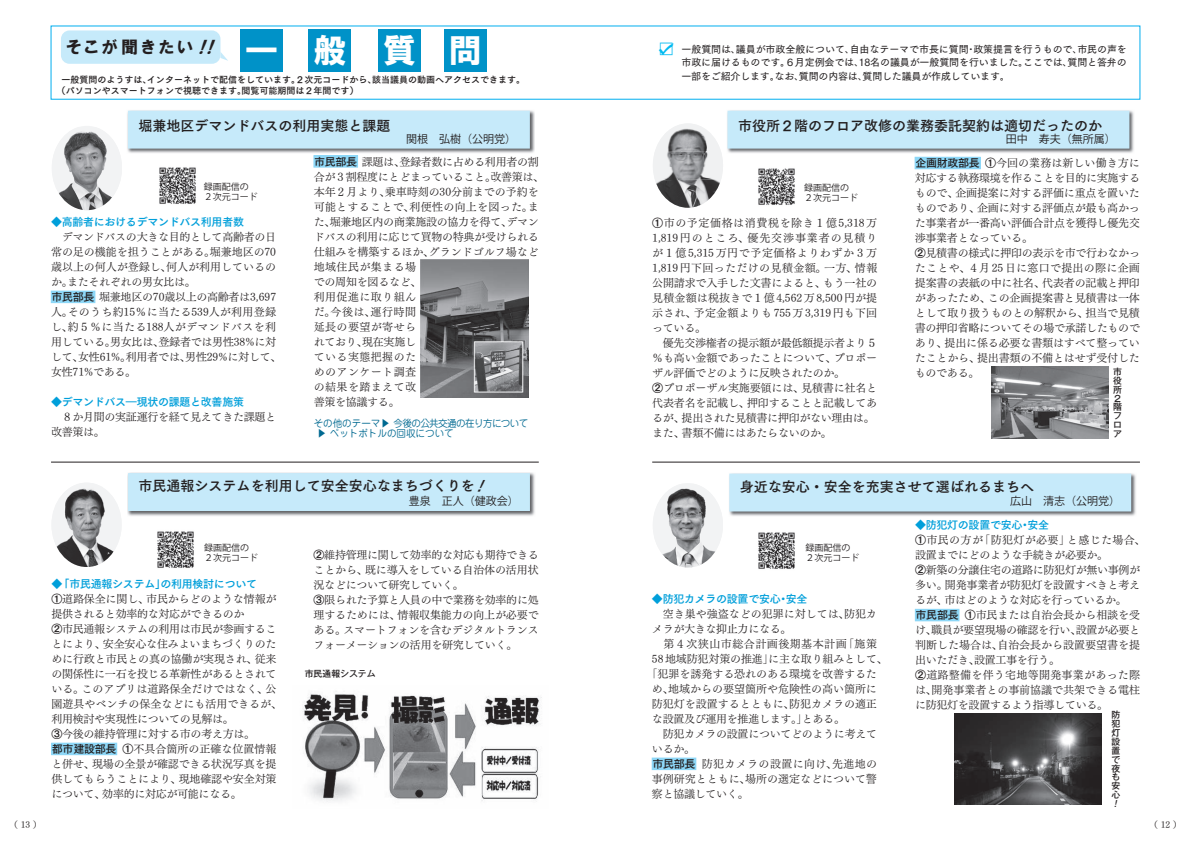
<style>
.page{position:relative;width:1191px;height:842px;background:#fff}
.page>*{position:absolute;margin:0;border:0;box-sizing:border-box;transform-origin:0 0}
.t1{font:17px "HGP Soei Kakugothic UB";letter-spacing:.2em;color:#231f20}
.t2{font:17px "MS Gothic";color:#00baf1}
.t3{font:14px "Tsuku Go Pro B";color:#231f20}
.t4{font:11px/15px "Tsuku Min Pro R";letter-spacing:-.015em;color:#231f20}
.t5{font:11px "Tsuku Go Pro B";letter-spacing:-.025em;color:#009fda}
.t6{font:11px "Koz Go Pro";color:#231f20}
.t7{font:11px "Tsuku Min Pro R";letter-spacing:.045em;color:#231f20}
.t8{font:11px "Tsuku Min Pro R";letter-spacing:.03em;color:#231f20}
.t9{font:10px/13.4px "Tsuku Go Pro D";letter-spacing:-.015em;color:#231f20}
.t10{font:9.9px "Jun 201 Pro";color:#006991;scale:.96 1}
.t11{font:9.9px "Jun 201 Pro";letter-spacing:-.06em;color:#006991;scale:.96 1}
.t12{font:9px "Tsuku Go Pro B";color:#231f20}
.t13{font:9px/10px "Koz Go Pro";color:#231f20}
.t14{font:9px "Tsuku Min Pro R";color:#231f20}
.t15{font:500 8.9px/8.9px "Gothic MB101 Pro";color:#231f20;text-align:center}
.s1{font-style:italic}
.s2{font-size:33px;color:#fff}
.s3{font-family:"Tsuku Go Pro B"}
</style>
<div class="page">
<hr style="left:652px;top:462px;width:488px;height:1px;background:#231f20">
<hr style="left:51px;top:462px;width:488px;height:1px;background:#231f20">
<div style="left:240px;top:29px;width:43px;height:43px;background:#0092c8"></div>
<div style="left:308px;top:29px;width:43px;height:43px;background:#0092c8"></div>
<div style="left:378px;top:29px;width:43px;height:43px;background:#0092c8"></div>
<div style="left:444px;top:29px;width:43px;height:43px;background:#0092c8"></div>
<div style="left:61px;top:30px;width:159px;height:34px;background:#c6eafa;border-radius:9px"></div>
<svg style="left:220px;top:52px;width:8px;height:9px"></svg>
<div style="left:314px;top:156px;width:43px;height:11px;background:#8dd7f7"></div>
<div style="left:314px;top:155px;width:44px;height:12px;border:1px solid #8dd7f7"></div>
<img style="left:758px;top:168px;width:37px;height:37px">
<div style="left:915px;top:157px;width:65px;height:12px;background:#8dd7f7"></div>
<img style="left:727px;top:110px;width:407px;height:43px">
<div style="left:727px;top:111px;width:402px;height:38px;background:#c6eafa"></div>
<img style="left:655px;top:123px;width:66px;height:28px">
<img style="left:653px;top:151px;width:70px;height:28px">
<img style="left:655px;top:179px;width:66px;height:29px">
<img style="left:758px;top:532px;width:37px;height:37px">
<div style="left:652px;top:758px;width:44px;height:12px;background:#8dd7f7"></div>
<div style="left:915px;top:609px;width:44px;height:12px;background:#8dd7f7"></div>
<img style="left:653px;top:484px;width:70px;height:55px">
<img style="left:655px;top:539px;width:66px;height:28px">
<img style="left:729px;top:473px;width:407px;height:43px">
<div style="left:729px;top:474px;width:402px;height:37px;background:#c6eafa"></div>
<img style="left:159px;top:167px;width:37px;height:37px">
<div style="left:51px;top:291px;width:44px;height:12px;background:#8dd7f7"></div>
<svg style="left:52px;top:126px;width:70px;height:84px"></svg>
<img style="left:55px;top:127px;width:23px;height:24px">
<img style="left:127px;top:110px;width:408px;height:43px">
<div style="left:128px;top:111px;width:402px;height:38px;background:#c6eafa"></div>
<img style="left:157px;top:531px;width:37px;height:37px">
<div style="left:52px;top:743px;width:65px;height:12px;background:#8dd7f7"></div>
<svg style="left:51px;top:483px;width:71px;height:84px"></svg>
<img style="left:51px;top:525px;width:42px;height:42px">
<img style="left:127px;top:472px;width:408px;height:44px">
<div style="left:128px;top:473px;width:402px;height:38px;background:#c6eafa"></div>
<img style="left:302px;top:691px;width:240px;height:111px">
<img style="left:954px;top:713px;width:147px;height:91px">
<img style="left:991px;top:366px;width:117px;height:73px">
<img style="left:421px;top:259px;width:107px;height:139px">
<h1 class="t1" style="left:66px;top:39px;width:417px">そこが聞きたい <span class="s1">!!</span> <span class="s2">一　般 質 問</span></h1>
<h1 class="t2" style="left:658px;top:41px;width:18px">☑</h1>
<p class="t9" style="left:681px;top:41px;width:447px">一般質問は､議員が市政全般について､自由なテーマで市長に質問･政策提言を行うもので､市民の声を市政に届けるものです｡６月定例会では､18名の議員が一般質問を行いました｡ここでは､質問と答弁の</p>
<p class="t12" style="left:52px;top:71px;width:474px">　一般質問のようすは、インターネットで配信をしています。２次元コードから、該当議員の動画へアクセスできます。</p>
<p class="t9" style="left:681px;top:68px;width:325px">一部をご紹介します｡なお､質問の内容は､質問した議員が作成しています｡</p>
<p class="t12" style="left:52px;top:82px;width:307px">　（パソコンやスマートフォンで視聴できます。閲覧可能期間は２年間です）</p>
<p class="t3" style="left:139px;top:114px;width:253px">堀兼地区デマンドバスの利用実態と課題</p>
<p class="t6" style="left:406px;top:132px;width:111px">関根　弘樹（公明党）</p>
<p class="t13" style="left:204px;top:182px;width:55px">録画配信の<br>２次元コード</p>
<p class="t5" style="left:51px;top:212px;width:194px">◆高齢者におけるデマンドバス利用者数</p>
<p class="t4" style="left:51px;top:228px;width:232px">　デマンドバスの大きな目的として高齢者の日常の足の機能を担うことがある。堀兼地区の70歳以上の何人が登録し、何人が利用しているのか。またそれぞれの男女比は。<br><span class="s3">市民部長</span> 堀兼地区の70歳以上の高齢者は3,697人。そのうち約15％に当たる539人が利用登録し、約５％に当たる188人がデマンドバスを利用している。男女比は、登録者では男性38%に対して、女性61%。利用者では、男性29%に対して、女性71%である。</p>
<p class="t5" style="left:51px;top:392px;width:194px">◆デマンドバス―現状の課題と改善施策</p>
<p class="t4" style="left:51px;top:408px;width:227px">　８か月間の実証運行を経て見えてきた課題と改善策は。</p>
<p class="t4" style="left:314px;top:153px;width:232px"><span class="s3">市民部長</span> 課題は、登録者数に占める利用者の割合が３割程度にとどまっていること。改善策は、本年２月より、乗車時刻の30分前までの予約を可能とすることで、利便性の向上を図った。また、堀兼地区内の商業施設の協力を得て、デマンドバスの利用に応じて買物の特典が受けられる仕組みを構築するほか、グランドゴルフ場など地域住民が集まる場<br>での周知を図るなど、<br>利用促進に取り組ん<br>だ。今後は、運行時間<br>延長の要望が寄せら<br>れており、現在実施し<br>ている実態把握のた<br>めのアンケート調査<br>の結果を踏まえて改<br>善策を協議する。</p>
<p class="t10" style="left:314px;top:415px;width:71px">その他のテーマ</p>
<p class="t10" style="left:377px;top:428px;width:11px;rotate:-90deg">▼</p>
<p class="t11" style="left:393px;top:415px;width:142px">今後の公共交通の在り方について</p>
<p class="t10" style="left:314px;top:438px;width:11px;rotate:-90deg">▼</p>
<p class="t10" style="left:330px;top:425px;width:130px">ペットボトルの回収について</p>
<p class="t3" style="left:139px;top:474px;width:359px">市民通報システムを利用して安全安心なまちづくりを<span class="s1">！</span></p>
<p class="t6" style="left:409px;top:494px;width:112px">豊泉　正人（健政会）</p>
<p class="t13" style="left:204px;top:543px;width:56px">録画配信の<br>２次元コード</p>
<p class="t5" style="left:51px;top:574px;width:207px">◆「市民通報システム」の利用検討について</p>
<p class="t4" style="left:51px;top:590px;width:232px"><span class="s3">①</span>道路保全に関し、市民からどのような情報が提供されると効率的な対応ができるのか<br><span class="s3">②</span>市民通報システムの利用は市民が参画することにより、安全安心な住みよいまちづくりのために行政と市民との真の協働が実現され、従来の関係性に一石を投じる革新性があるとされている。このアプリは道路保全だけではなく、公園遊具やベンチの保全などにも活用できるが、利用検討や実現性についての見解は。<br><span class="s3">③</span>今後の維持管理に対する市の考え方は。<br><span class="s3">都市建設部長 ①</span>不具合箇所の正確な位置情報と併せ、現場の全景が確認できる状況写真を提供してもらうことにより、現地確認や安全対策について、効率的に対応が可能になる。</p>
<p class="t4" style="left:313px;top:546px;width:227px"><span class="s3">②</span>維持管理に関して効率的な対応も期待できることから、既に導入をしている自治体の活用状況などについて研究していく。<br><span class="s3">③</span>限られた予算と人員の中で業務を効率的に処理するためには、情報収集能力の向上が必要である。スマートフォンを含むデジタルトランスフォーメーションの活用を研究していく。</p>
<p class="t15" style="left:305px;top:668px;width:72px">市民通報システム</p>
<p class="t3" style="left:738px;top:114px;width:365px">市役所２階のフロア改修の業務委託契約は適切だったのか</p>
<p class="t6" style="left:1005px;top:132px;width:111px">田中　寿夫（無所属）</p>
<p class="t13" style="left:804px;top:183px;width:55px">録画配信の<br>２次元コード</p>
<p class="t4" style="left:652px;top:214px;width:227px"><span class="s3">①</span>市の予定価格は消費税を除き１億5,318万<br>1,819円のところ、優先交渉事業者の見積りが１億5,315万円で予定価格よりわずか３万<br>1,819円下回っただけの見積金額。一方、情報公開請求で入手した文書によると、もう一社の見積金額は税抜きで１億4,562万8,500円が提示され、予定金額よりも755万3,319円も下回っている。<br>　優先交渉権者の提示額が最低額提示者より５％も高い金額であったことについて、プロポーザル評価でどのように反映されたのか。<br><span class="s3">②</span>プロポーザル実施要領には、見積書に社名と代表者名を記載し、押印することと記載してあるが、提出された見積書に押印がない理由は。また、書類不備にはあたらないのか。</p>
<p class="t4" style="left:915px;top:154px;width:227px"><span class="s3">企画財政部長 ①</span>今回の業務は新しい働き方に対応する執務環境を作ることを目的に実施するもので、企画提案に対する評価に重点を置いたものであり、企画に対する評価点が最も高かった事業者が一番高い評価合計点を獲得し優先交渉事業者となっている。<br><span class="s3">②</span>見積書の様式に押印の表示を市で行わなかったことや、４月25日に窓口で提出の際に企画提案書の表紙の中に社名、代表者の記載と押印があったため、この企画提案書と見積書は一体として取り扱うものとの解釈から、担当で見積書の押印省略についてその場で承諾したものであり、提出に係る必要な書類はすべて整っていたことから、提出書類の不備とはせず受付したものである。</p>
<p class="t15" style="left:1113px;top:366px;width:10px;text-align:left">市役所<br>２階フロア</p>
<p class="t3" style="left:740px;top:474px;width:295px">身近な安心・安全を充実させて選ばれるまちへ</p>
<p class="t6" style="left:1010px;top:494px;width:111px">広山　清志（公明党）</p>
<p class="t13" style="left:805px;top:543px;width:55px">録画配信の<br>２次元コード</p>
<p class="t5" style="left:652px;top:589px;width:157px">◆防犯カメラの設置で安心・安全</p>
<p class="t4" style="left:652px;top:605px;width:226px">　空き巣や強盗などの犯罪に対しては、防犯カ</p>
<p class="t4" style="left:652px;top:620px;width:141px">メラが大きな抑止力になる。</p>
<p class="t7" style="left:652px;top:634px;width:227px">　第４次狭山市総合計画後期基本計画「施策</p>
<p class="t4" style="left:652px;top:650px;width:237px">58地域防犯対策の推進」に主な取り組みとして、</p>
<p class="t4" style="left:646px;top:665px;width:232px">「犯罪を誘発する恐れのある環境を改善するた</p>
<p class="t4" style="left:652px;top:680px;width:226px">め、地域からの要望箇所や危険性の高い箇所に</p>
<p class="t4" style="left:652px;top:695px;width:226px">防犯灯を設置するとともに、防犯カメラの適正</p>
<p class="t4" style="left:652px;top:710px;width:195px">な設置及び運用を推進します。」とある。</p>
<p class="t4" style="left:652px;top:725px;width:227px">　防犯カメラの設置についてどのように考えて</p>
<p class="t4" style="left:652px;top:740px;width:45px">いるか。</p>
<p class="t8" style="left:652px;top:754px;width:226px"><span class="s3">市民部長</span> 防犯カメラの設置に向け、先進地の</p>
<p class="t4" style="left:652px;top:770px;width:226px">事例研究とともに、場所の選定などについて警</p>
<p class="t4" style="left:652px;top:785px;width:98px">察と協議していく。</p>
<p class="t5" style="left:915px;top:516px;width:136px">◆防犯灯の設置で安心・安全</p>
<p class="t4" style="left:915px;top:531px;width:232px"><span class="s3">①</span>市民の方が「防犯灯が必要」と感じた場合、設置までにどのような手続きが必要か。<br><span class="s3">②</span>新築の分譲住宅の道路に防犯灯が無い事例が多い。開発事業者が防犯灯を設置すべきと考えるが、市はどのような対応を行っているか。<br><span class="s3">市民部長 ①</span>市民または自治会長から相談を受け、職員が要望現場の確認を行い、設置が必要と判断した場合は、自治会長から設置要望書を提出いただき、設置工事を行う。<br><span class="s3">②</span>道路整備を伴う宅地等開発事業があった際は、開発事業者との事前協議で共架できる電柱に防犯灯を設置するよう指導している。</p>
<p class="t15" style="left:1111px;top:709px;width:10px">防犯灯設置で夜も安心!</p>
<p class="t14" style="left:9px;top:817px;width:34px">（ 13 ）</p>
<p class="t14" style="left:1149px;top:817px;width:34px">（ 12 ）</p>
</div>
